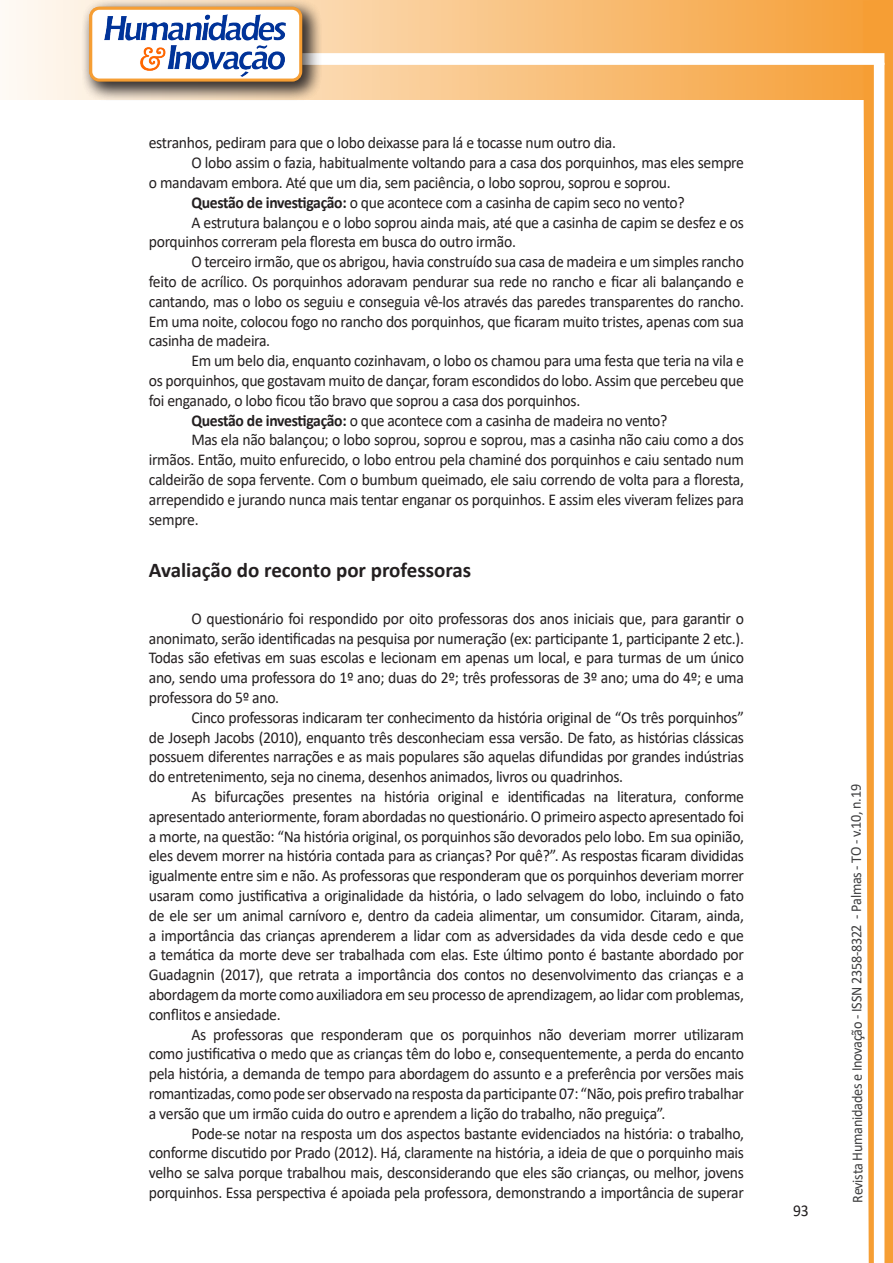
<style>
.page{position:relative;width:893px;height:1263px;background:#fff}
.page>*{position:absolute;margin:0;border:0;box-sizing:border-box;transform-origin:0 0}
.Titulo_2{font:700 21px "Calibri";color:#231f20}
.texto{font:16.5px/19.8px "Calibri";letter-spacing:-.02em;color:#231f20;text-align:justify;scale:.95 1}
.t1{font:15px "Calibri";letter-spacing:-.025em;color:#3e3e3f;scale:.95 1}
.s1{font-weight:700}
</style>
<div class="page">
<svg style="left:5px;top:0;width:858px;height:100px;background:#f9c484"></svg>
<div style="left:302px;top:53px;width:582px;height:12px;background:#fff;border:2px solid #fff"></div>
<svg style="left:863px;top:0;width:30px;height:1263px"></svg>
<div style="left:81px;top:0;width:241px;height:102px;background:#231f20;opacity:.75"></div>
<div style="left:91px;top:8px;width:210px;height:72px;background:#fff;border-radius:9px"></div>
<img style="left:104px;top:14px;width:181px;height:62px">
<div style="left:89px;top:7px;width:213px;height:75px;border:3px solid #f69e34;border-radius:9px"></div>
<p class="texto" style="left:149px;top:133px;width:493px">estranhos, pediram para que o lobo deixasse para lá e tocasse num outro dia.</p>
<p class="texto" style="left:149px;top:152px;width:628px;text-indent:43px">O lobo assim o fazia, habitualmente voltando para a casa dos porquinhos, mas eles sempre o mandavam embora. Até que um dia, sem paciência, o lobo soprou, soprou e soprou.</p>
<p class="texto" style="left:191px;top:192px;width:521px"><span class="s1">Questão de investigação:</span> o que acontece com a casinha de capim seco no vento?</p>
<p class="texto" style="left:149px;top:212px;width:628px;text-indent:43px">A estrutura balançou e o lobo soprou ainda mais, até que a casinha de capim se desfez e os porquinhos correram pela floresta em busca do outro irmão.</p>
<p class="texto" style="left:149px;top:251px;width:628px;text-indent:43px">O terceiro irmão, que os abrigou, havia construído sua casa de madeira e um simples rancho feito de acrílico. Os porquinhos adoravam pendurar sua rede no rancho e ficar ali balançando e cantando, mas o lobo os seguiu e conseguia vê-los através das paredes transparentes do rancho.<br>Em uma noite, colocou fogo no rancho dos porquinhos, que ficaram muito tristes, apenas com sua casinha de madeira.</p>
<p class="texto" style="left:149px;top:350px;width:628px;text-indent:43px">Em um belo dia, enquanto cozinhavam, o lobo os chamou para uma festa que teria na vila e os porquinhos, que gostavam muito de dançar, foram escondidos do lobo. Assim que percebeu que foi enganado, o lobo ficou tão bravo que soprou a casa dos porquinhos.</p>
<p class="texto" style="left:191px;top:410px;width:503px"><span class="s1">Questão de investigação:</span> o que acontece com a casinha de madeira no vento?</p>
<p class="texto" style="left:149px;top:430px;width:628px;text-indent:43px">Mas ela não balançou; o lobo soprou, soprou e soprou, mas a casinha não caiu como a dos irmãos. Então, muito enfurecido, o lobo entrou pela chaminé dos porquinhos e caiu sentado num caldeirão de sopa fervente. Com o bumbum queimado, ele saiu correndo de volta para a floresta, arrependido e jurando nunca mais tentar enganar os porquinhos. E assim eles viveram felizes para sempre.</p>
<p class="Titulo_2" style="left:149px;top:555px;width:324px">Avaliação do reconto por professoras</p>
<p class="texto" style="left:149px;top:608px;width:628px;text-indent:43px">O questionário foi respondido por oito professoras dos anos iniciais que, para garantir o anonimato, serão identificadas na pesquisa por numeração (ex: participante 1, participante 2 etc.).<br>Todas são efetivas em suas escolas e lecionam em apenas um local, e para turmas de um único ano, sendo uma professora do 1º ano; duas do 2º; três professoras de 3º ano; uma do 4º; e uma professora do 5º ano.</p>
<p class="texto" style="left:149px;top:707px;width:628px;text-indent:43px">Cinco professoras indicaram ter conhecimento da história original de “Os três porquinhos” de Joseph Jacobs (2010), enquanto três desconheciam essa versão. De fato, as histórias clássicas possuem diferentes narrações e as mais populares são aquelas difundidas por grandes indústrias do entretenimento, seja no cinema, desenhos animados, livros ou quadrinhos.</p>
<p class="texto" style="left:149px;top:786px;width:628px;text-indent:43px">As bifurcações presentes na história original e identificadas na literatura, conforme apresentado anteriormente, foram abordadas no questionário. O primeiro aspecto apresentado foi a morte, na questão: “Na história original, os porquinhos são devorados pelo lobo. Em sua opinião, eles devem morrer na história contada para as crianças? Por quê?”. As respostas ficaram divididas igualmente entre sim e não. As professoras que responderam que os porquinhos deveriam morrer usaram como justificativa a originalidade da história, o lado selvagem do lobo, incluindo o fato de ele ser um animal carnívoro e, dentro da cadeia alimentar, um consumidor. Citaram, ainda, a importância das crianças aprenderem a lidar com as adversidades da vida desde cedo e que a temática da morte deve ser trabalhada com elas. Este último ponto é bastante abordado por Guadagnin (2017), que retrata a importância dos contos no desenvolvimento das crianças e a abordagem da morte como auxiliadora em seu processo de aprendizagem, ao lidar com problemas, conflitos e ansiedade.</p>
<p class="texto" style="left:149px;top:1024px;width:628px;text-indent:43px">As professoras que responderam que os porquinhos não deveriam morrer utilizaram como justificativa o medo que as crianças têm do lobo e, consequentemente, a perda do encanto pela história, a demanda de tempo para abordagem do assunto e a preferência por versões mais romantizadas, como pode ser observado na resposta da participante 07: “Não, pois prefiro trabalhar a versão que um irmão cuida do outro e aprendem a lição do trabalho, não preguiça”.</p>
<p class="texto" style="left:149px;top:1123px;width:628px;text-indent:43px">Pode-se notar na resposta um dos aspectos bastante evidenciados na história: o trabalho, conforme discutido por Prado (2012). Há, claramente na história, a ideia de que o porquinho mais velho se salva porque trabalhou mais, desconsiderando que eles são crianças, ou melhor, jovens porquinhos. Essa perspectiva é apoiada pela professora, demonstrando a importância de superar</p>
<p class="texto" style="left:793px;top:1200px;width:18px">93</p>
<p class="t1" style="left:846px;top:1203px;width:442px;rotate:-90deg">Revista Humanidades e Inovação - ISSN 2358-8322 - Palmas - TO - v.10, n.19</p>
</div>
